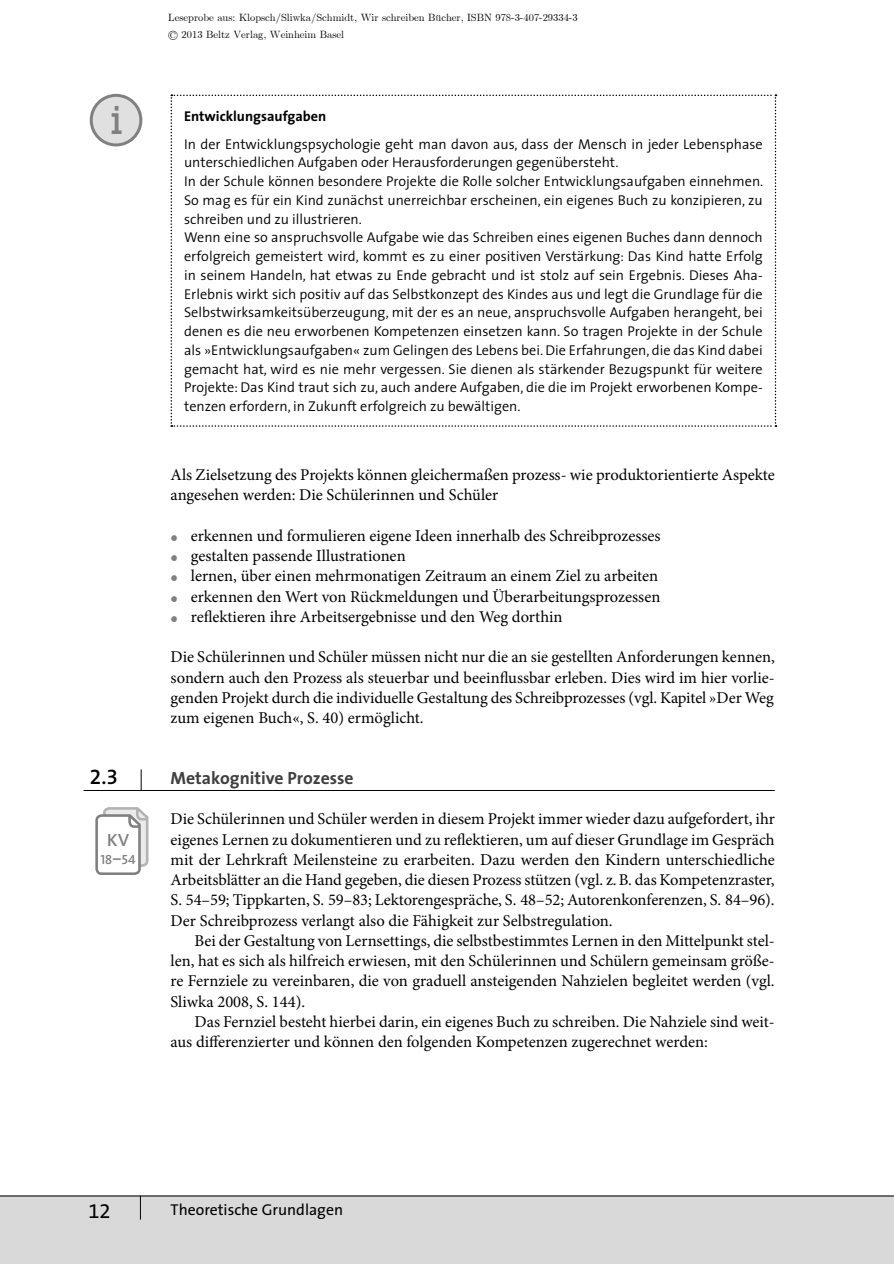
<style>
.page{position:relative;width:894px;height:1264px;background:#fff}
.page>*{position:absolute;margin:0;border:0;box-sizing:border-box;transform-origin:0 0}
.t1{font:500 42px "Lubalin Graph Itc T";color:#808080}
.t2{font:21px "The Sans Semi Bold Expert";color:#000}
.t3{font:20.25px "The Sans Expert";color:#000}
.t4{font:500 18px "Kievit";color:#808080}
.t5{font:700 17.7px "The Sans";color:#404040}
.t6{font:16.5px/20.2px "Minion Pro";color:#000;text-align:justify}
.t7{font:15.75px "The Sans";color:#000}
.t8{font:300 14.25px/18.8px "The Sans";color:#000}
.t9{font:700 14.25px "The Sans";color:#000}
.t10{font:13.5px "Kievit Medium SC";color:#808080}
.t11{font:10.5px/17.5px "Euclid";color:#000}
.s1{font-family:"Kievit";font-weight:500;font-size:18px}
.s2{font-family:"Casino Hand";font-size:27px;color:#808080}
</style>
<div class="page">
<hr style="left:893px;top:1196px;width:1px;height:68px;background:#d9d9d9">
<div style="left:0;top:1196px;width:893px;height:68px;background:#d9d9d9"></div>
<hr style="left:0;top:1196px;width:893px;height:1px;background:#000">
<svg style="left:140px;top:1197px;width:1px;height:23px"></svg>
<svg style="left:170px;top:95px;width:606px;height:332px"></svg>
<div style="left:91px;top:95px;width:50px;height:50px;background:#e0e0e0;border-radius:50%"></div>
<div style="left:90px;top:94px;width:52px;height:52px;border:3px solid #808080;border-radius:50%"></div>
<hr style="left:84px;top:790px;width:690px;height:1px;background:#000">
<svg style="left:141px;top:769px;width:1px;height:21px"></svg>
<svg style="left:95px;top:807px;width:54px;height:68px"></svg>
<h1 class="t1" style="left:110px;top:95px;width:14px">i</h1>
<p class="t2" style="left:90px;top:759px;width:30px">2.3</p>
<p class="t4" style="left:107px;top:830px;width:24px">KV</p>
<p class="t10" style="left:100px;top:851px;width:37px">18<span class="s1">–</span>54</p>
<p class="t11" style="left:168px;top:9px;width:411px">Leseprobe aus: Klopsch/Sliwka/Schmidt, Wir schreiben Bücher, ISBN 978-3-407-29334-3 © 2013 Beltz Verlag, Weinheim Basel</p>
<p class="t9" style="left:184px;top:107px;width:144px">Entwicklungsaufgaben</p>
<p class="t8" style="left:184px;top:134px;width:580px">In der Entwicklungspsychologie geht man davon aus, dass der Mensch in jeder Lebensphase unterschiedlichen Aufgaben oder Herausforderungen gegenübersteht .<br>In der Schule können besondere Projekte die Rolle solcher Entwicklungsaufgaben einnehmen .<br>So mag es für ein Kind zunächst unerreichbar erscheinen, ein eigenes Buch zu konzipieren, zu schreiben und zu illustrieren .<br>Wenn eine so anspruchsvolle Aufgabe wie das Schreiben eines eigenen Buches dann dennoch erfolgreich gemeistert wird, kommt es zu einer positiven Verstärkung: Das Kind hatte Erfolg in seinem Handeln, hat etwas zu Ende gebracht und ist stolz auf sein Ergebnis . Dieses Aha-Erlebnis wirkt sich positiv auf das Selbstkonzept des Kindes aus und legt die Grundlage für die Selbstwirksamkeitsüberzeugung, mit der es an neue, anspruchsvolle Aufgaben herangeht, bei denen es die neu erworbenen Kompetenzen einsetzen kann . So tragen Projekte in der Schule als »Entwicklungsaufgaben« zum Gelingen des Lebens bei . Die Erfahrungen, die das Kind dabei gemacht hat, wird es nie mehr vergessen . Sie dienen als stärkender Bezugspunkt für weitere Projekte: Das Kind traut sich zu, auch andere Aufgaben, die die im Projekt erworbenen Kompe&shy;tenzen erfordern, in Zukunft erfolgreich zu bewältigen .</p>
<p class="t6" style="left:170px;top:464px;width:605px">Als Zielsetzung des Projekts können gleichermaßen prozess- wie produktorientierte Aspekte angesehen werden: Die Schülerinnen und Schüler</p>
<p class="t6" style="left:170px;top:525px;width:491px"><span class="s2">•</span> erkennen und formulieren eigene Ideen innerhalb des Schreibprozesses</p>
<p class="t6" style="left:170px;top:545px;width:236px"><span class="s2">•</span> gestalten passende Illustrationen</p>
<p class="t6" style="left:170px;top:566px;width:489px"><span class="s2">•</span> lernen, über einen mehrmonatigen Zeitraum an einem Ziel zu arbeiten</p>
<p class="t6" style="left:170px;top:586px;width:491px"><span class="s2">•</span> erkennen den Wert von Rückmeldungen und Überarbeitungsprozessen</p>
<p class="t6" style="left:170px;top:606px;width:393px"><span class="s2">•</span> reflektieren ihre Arbeitsergebnisse und den Weg dorthin</p>
<p class="t6" style="left:170px;top:647px;width:605px">Die Schülerinnen und Schüler müssen nicht nur die an sie gestellten Anforderungen kennen, sondern auch den Prozess als steuerbar und beeinflussbar erleben. Dies wird im hier vorlie&shy;genden Projekt durch die individuelle Gestaltung des Schreibprozesses (vgl. Kapitel »Der Weg zum eigenen Buch«, S. 40) ermöglicht.</p>
<p class="t5" style="left:170px;top:767px;width:185px">Metakognitive Prozesse</p>
<p class="t6" style="left:170px;top:809px;width:605px">Die Schülerinnen und Schüler werden in diesem Projekt immer wieder dazu aufgefordert, ihr eigenes Lernen zu dokumentieren und zu reflektieren, um auf dieser Grundlage im Gespräch mit der Lehrkraft Meilensteine zu erarbeiten. Dazu werden den Kindern unterschiedliche Arbeitsblätter an die Hand gegeben, die diesen Prozess stützen (vgl. z.B. das Kompetenzraster, S. 54–59; Tippkarten, S. 59–83; Lektorengespräche, S. 48–52; Autorenkonferenzen, S. 84–96).<br>Der Schreibprozess verlangt also die Fähigkeit zur Selbstregulation.</p>
<p class="t6" style="left:170px;top:930px;width:605px;text-indent:24px">Bei der Gestaltung von Lernsettings, die selbstbestimmtes Lernen in den Mittelpunkt stel&shy;len, hat es sich als hilfreich erwiesen, mit den Schülerinnen und Schülern gemeinsam größe&shy;re Fernziele zu vereinbaren, die von graduell ansteigenden Nahzielen begleitet werden (vgl.<br>Sliwka 2008, S. 144).</p>
<p class="t6" style="left:170px;top:1011px;width:605px;text-indent:24px">Das Fernziel besteht hierbei darin, ein eigenes Buch zu schreiben. Die Nahziele sind weit&shy;aus differenzierter und können den folgenden Kompetenzen zugerechnet werden:</p>
<p class="t3" style="left:88px;top:1194px;width:24px">12</p>
<p class="t7" style="left:170px;top:1204px;width:174px">Theoretische Grundlagen</p>
</div>
